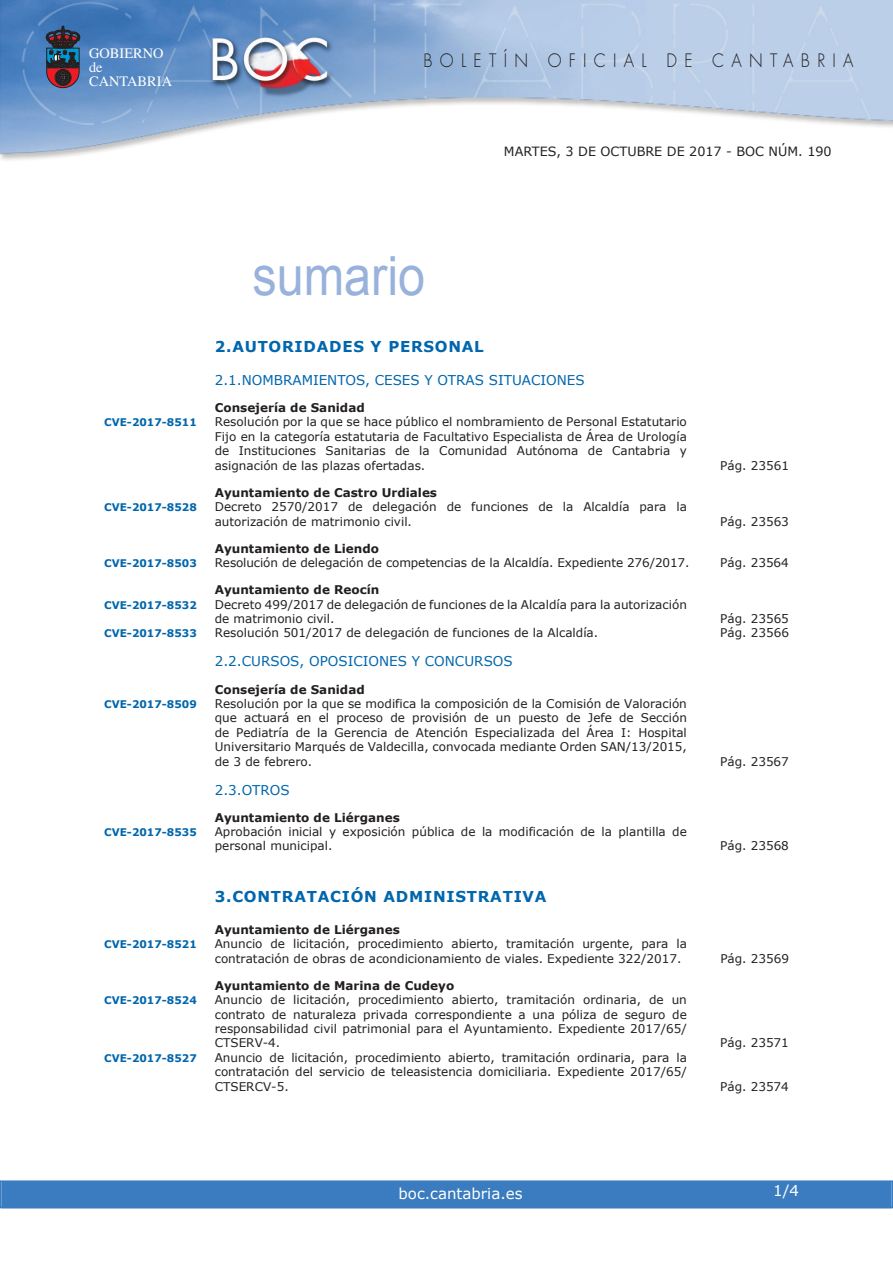
<style>
.page{position:relative;width:893px;height:1263px;background:#fff}
.page>*{position:absolute;margin:0;border:0;box-sizing:border-box;transform-origin:0 0}
.t1{font:54px "Arial";color:#98b2dc;scale:.9 1}
.t2{font:300 18px "Futura";letter-spacing:.45em;color:#231f20;scale:.9 1}
.t3{font:700 15px "Verdana";letter-spacing:.05em;color:#0066ad}
.t4{font:15px "Verdana";color:#fff}
.t5{font:14.4px/14.1px "Times";color:#fff}
.t6{font:13.5px "Verdana";color:#0066ad}
.t7{font:12.75px "Verdana";color:#231f20}
.t8{font:12px/14.4px "Verdana";color:#231f20;text-align:justify}
.t9{font:700 12px "Verdana";color:#231f20}
.t10{font:700 10.5px "Verdana";color:#0066ad}
</style>
<div class="page">
<img style="left:0;top:0;width:893px;height:161px">
<svg style="left:46px;top:26px;width:34px;height:62px;background:#464054"></svg>
<div style="left:2px;top:1181px;width:889px;height:27px;background:#3a7cbf"></div>
<div style="left:0;top:1180px;width:893px;height:28px;border:2px solid #3a7cbf"></div>
<p class="t5" style="left:89px;top:47px;width:85px">GOBIERNO de<br>CANTABRIA</p>
<h2 class="t2" style="left:423px;top:52px;width:479px">BOLETÍN OFICIAL DE CANTABRIA</h2>
<h1 class="t1" style="left:252px;top:246px;width:194px">sumario</h1>
<p class="t7" style="left:504px;top:143px;width:329px">MARTES, 3 DE OCTUBRE DE 2017 - BOC NÚM. 190</p>
<p class="t3" style="left:215px;top:337px;width:271px">2.AUTORIDADES Y PERSONAL</p>
<p class="t6" style="left:215px;top:371px;width:371px">2.1.NOMBRAMIENTOS, CESES Y OTRAS SITUACIONES</p>
<p class="t9" style="left:215px;top:400px;width:151px">Consejería de Sanidad</p>
<p class="t10" style="left:104px;top:416px;width:94px">CVE-2017-8511</p>
<p class="t8" style="left:215px;top:414px;width:474px">Resolución por la que se hace público el nombramiento de Personal Estatutario Fijo en la categoría estatutaria de Facultativo Especialista de Área de Urología de Instituciones Sanitarias de la Comunidad Autónoma de Cantabria y asignación de las plazas ofertadas.</p>
<p class="t9" style="left:215px;top:485px;width:224px">Ayuntamiento de Castro Urdiales</p>
<p class="t10" style="left:104px;top:501px;width:94px">CVE-2017-8528</p>
<p class="t8" style="left:215px;top:499px;width:474px">Decreto 2570/2017 de delegación de funciones de la Alcaldía para la autorización de matrimonio civil.</p>
<p class="t9" style="left:215px;top:541px;width:166px">Ayuntamiento de Liendo</p>
<p class="t8" style="left:720px;top:458px;width:70px">Pág. 23561</p>
<p class="t8" style="left:720px;top:514px;width:70px">Pág. 23563</p>
<p class="t10" style="left:104px;top:557px;width:94px">CVE-2017-8503</p>
<p class="t8" style="left:215px;top:555px;width:476px">Resolución de delegación de competencias de la Alcaldía. Expediente 276/2017.</p>
<p class="t8" style="left:720px;top:555px;width:70px">Pág. 23564</p>
<p class="t9" style="left:215px;top:582px;width:166px">Ayuntamiento de Reocín</p>
<p class="t10" style="left:104px;top:598px;width:94px">CVE-2017-8532</p>
<p class="t8" style="left:215px;top:597px;width:474px">Decreto 499/2017 de delegación de funciones de la Alcaldía para la autorización de matrimonio civil.</p>
<p class="t8" style="left:720px;top:611px;width:70px">Pág. 23565</p>
<p class="t10" style="left:104px;top:627px;width:94px">CVE-2017-8533</p>
<p class="t8" style="left:215px;top:625px;width:385px">Resolución 501/2017 de delegación de funciones de la Alcaldía.</p>
<p class="t8" style="left:720px;top:625px;width:70px">Pág. 23566</p>
<p class="t6" style="left:215px;top:653px;width:299px">2.2.CURSOS, OPOSICIONES Y CONCURSOS</p>
<p class="t9" style="left:215px;top:682px;width:151px">Consejería de Sanidad</p>
<p class="t10" style="left:104px;top:697px;width:94px">CVE-2017-8509</p>
<p class="t8" style="left:215px;top:696px;width:474px">Resolución por la que se modifica la composición de la Comisión de Valoración que actuará en el proceso de provisión de un puesto de Jefe de Sección de Pediatría de la Gerencia de Atención Especializada del Área I: Hospital Universitario Marqués de Valdecilla, convocada mediante Orden SAN/13/2015, de 3 de febrero.</p>
<p class="t8" style="left:720px;top:754px;width:70px">Pág. 23567</p>
<p class="t6" style="left:215px;top:781px;width:76px">2.3.OTROS</p>
<p class="t9" style="left:215px;top:810px;width:187px">Ayuntamiento de Liérganes</p>
<p class="t10" style="left:104px;top:826px;width:94px">CVE-2017-8535</p>
<p class="t8" style="left:215px;top:824px;width:474px">Aprobación inicial y exposición pública de la modificación de la plantilla de personal municipal.</p>
<p class="t3" style="left:215px;top:887px;width:333px">3.CONTRATACIÓN ADMINISTRATIVA</p>
<p class="t9" style="left:215px;top:922px;width:187px">Ayuntamiento de Liérganes</p>
<p class="t10" style="left:104px;top:938px;width:94px">CVE-2017-8521</p>
<p class="t8" style="left:215px;top:936px;width:474px">Anuncio de licitación, procedimiento abierto, tramitación urgente, para la contratación de obras de acondicionamiento de viales. Expediente 322/2017.</p>
<p class="t9" style="left:215px;top:978px;width:241px">Ayuntamiento de Marina de Cudeyo</p>
<p class="t10" style="left:104px;top:994px;width:94px">CVE-2017-8524</p>
<p class="t8" style="left:215px;top:992px;width:474px">Anuncio de licitación, procedimiento abierto, tramitación ordinaria, de un contrato de naturaleza privada correspondiente a una póliza de seguro de responsabilidad civil patrimonial para el Ayuntamiento. Expediente 2017/65/ CTSERV-4.</p>
<p class="t10" style="left:104px;top:1051px;width:94px">CVE-2017-8527</p>
<p class="t8" style="left:215px;top:1050px;width:474px">Anuncio de licitación, procedimiento abierto, tramitación ordinaria, para la contratación del servicio de teleasistencia domiciliaria. Expediente 2017/65/ CTSERCV-5.</p>
<p class="t8" style="left:720px;top:839px;width:70px">Pág. 23568</p>
<p class="t8" style="left:720px;top:951px;width:70px">Pág. 23569</p>
<p class="t8" style="left:720px;top:1035px;width:70px">Pág. 23571</p>
<p class="t8" style="left:720px;top:1079px;width:70px">Pág. 23574</p>
<p class="t4" style="left:398px;top:1184px;width:126px">boc.cantabria.es</p>
<p class="t4" style="left:773px;top:1181px;width:27px">1/4</p>
</div>
